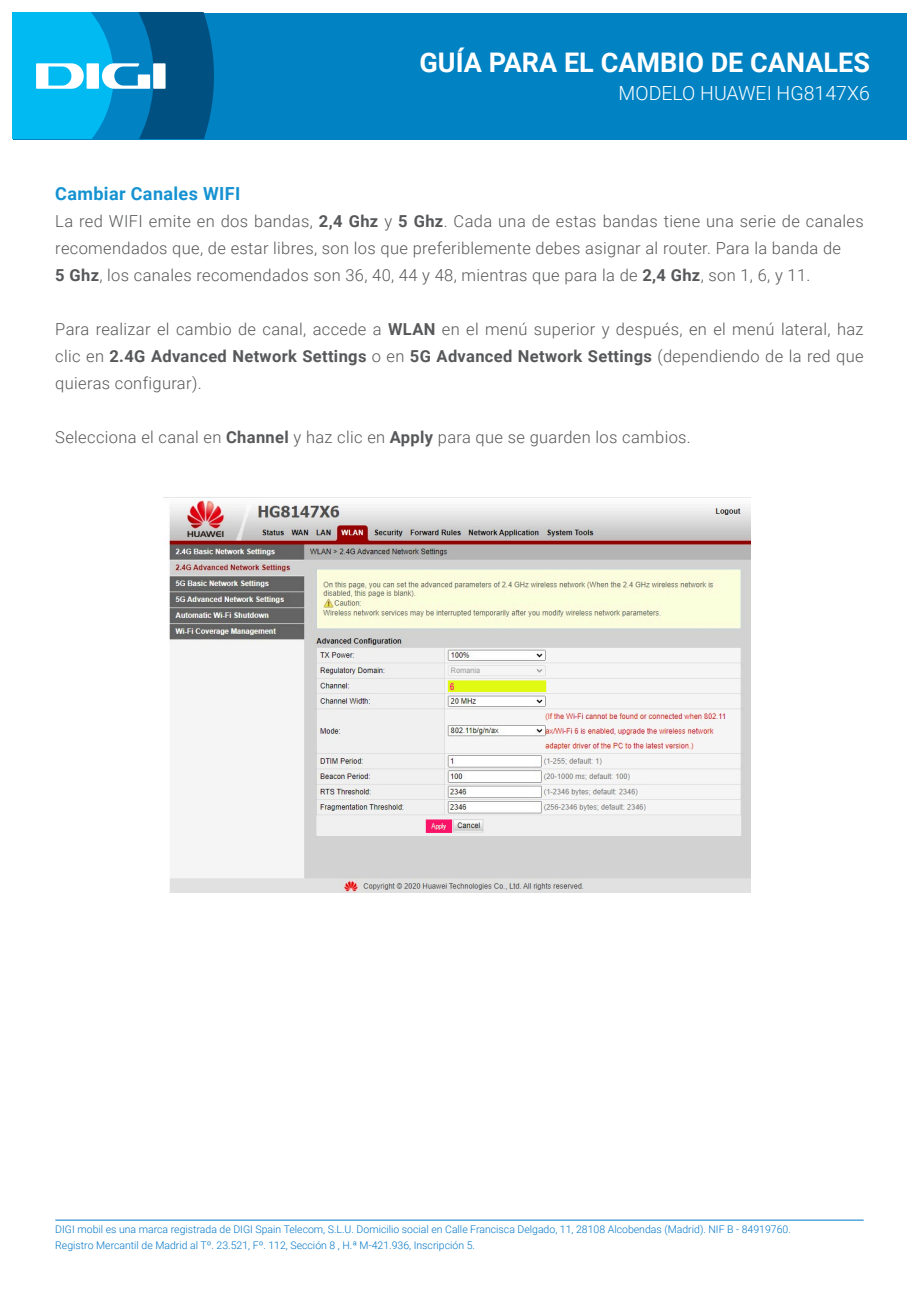
<style>
.page{position:relative;width:919px;height:1289px;background:#fff}
.page>*{position:absolute;margin:0;border:0;box-sizing:border-box;transform-origin:0 0}
.t1{font:700 27px "Roboto";color:#fff}
.t2{font:300 19.5px "Roboto";color:#fff}
.t3{font:700 18px "Roboto";letter-spacing:.02em;color:#1592d1}
.t4{font:300 16.5px/27px "Roboto";letter-spacing:.02em;color:#57585a}
.t5{font:300 10.5px/16px "Roboto";color:#0076c8}
.s1{font-weight:700}
</style>
<div class="page">
<div style="left:13px;top:13px;width:893px;height:126px;background:#0082c3"></div>
<svg style="left:13px;top:13px;width:201px;height:126px"></svg>
<hr style="left:55px;top:1219px;width:808px;height:1px;background:#0076c8">
<img style="left:163px;top:497px;width:587px;height:395px">
<h1 class="t1" style="left:419px;top:44px;width:452px">GUÍA PARA EL CAMBIO DE CANALES</h1>
<p class="t2" style="left:618px;top:79px;width:253px">MODELO HUAWEI HG8147X6</p>
<p class="t3" style="left:55px;top:181px;width:186px">Cambiar Canales WIFI</p>
<p class="t4" style="left:55px;top:207px;width:809px">La red WIFI emite en dos bandas, <span class="s1">2,4 Ghz</span> y <span class="s1">5 Ghz</span>. Cada una de estas bandas tiene una serie de canales recomendados que, de estar libres, son los que preferiblemente debes asignar al router. Para la banda de<br><span class="s1">5 Ghz</span>, los canales recomendados son 36, 40, 44 y 48, mientras que para la de <span class="s1">2,4 Ghz</span>, son 1, 6, y 11.</p>
<p class="t4" style="left:55px;top:315px;width:809px;text-align:justify">Para realizar el cambio de canal, accede a <span class="s1">WLAN</span> en el menú superior y después, en el menú lateral, haz clic en <span class="s1">2.4G Advanced Network Settings</span> o en <span class="s1">5G Advanced Network Settings</span> (dependiendo de la red que quieras configurar).</p>
<p class="t4" style="left:55px;top:423px;width:637px">Selecciona el canal en <span class="s1">Channel</span> y haz clic en <span class="s1">Apply</span> para que se guarden los cambios.</p>
<p class="t5" style="left:55px;top:1220px;width:737px">DIGI mobil es una marca registrada de DIGI Spain Telecom, S.L.U. Domicilio social en Calle Francisca Delgado, 11, 28108 Alcobendas (Madrid). NIF B - 84919760.<br>Registro Mercantil de Madrid al Tº. 23.521, Fº. 112, Sección 8 , H.ª M-421.936, Inscripción 5.</p>
</div>
